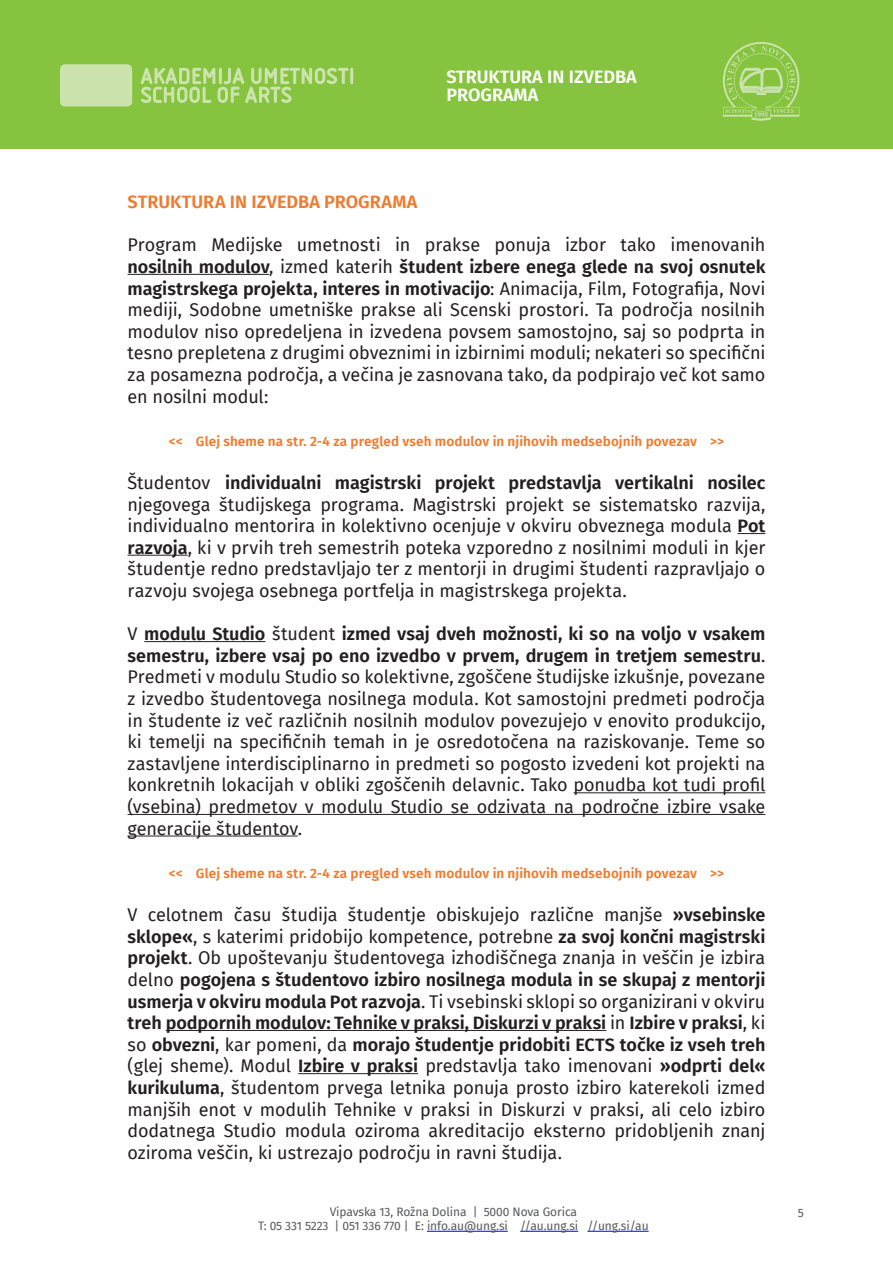
<style>
.page{position:relative;width:893px;height:1263px;background:#fff}
.page>*{position:absolute;margin:0;border:0;box-sizing:border-box;transform-origin:0 0}
.t1{font:18px/21.6px "Fira Sans";letter-spacing:-.005em;color:#231f20;text-align:justify}
.t2{font:600 18px/18px "Fira Sans";color:#fff}
.t3{font:600 18px "Fira Sans";color:#ef7b2f}
.t4{font:600 13.5px "Fira Sans";letter-spacing:.01em;color:#ef7b2f}
.t5{font:12px "Fira Sans";letter-spacing:-.005em;color:#57585a}
.s1{font-weight:600}
</style>
<div class="page">
<div style="left:0;top:0;width:893px;height:149px;background:#86c43f"></div>
<div style="left:60px;top:64px;width:72px;height:42px;background:#cce3ae;border-radius:5px"></div>
<svg style="left:141px;top:68px;width:212px;height:35px"></svg>
<hr style="left:427px;top:1231px;width:81px;height:1px;background:#00f">
<hr style="left:520px;top:1231px;width:58px;height:1px;background:#00f">
<hr style="left:587px;top:1231px;width:62px;height:1px;background:#00f">
<svg style="left:723px;top:42px;width:76px;height:79px"></svg>
<hr style="left:128px;top:274px;width:141px;height:1px;background:#231f20">
<svg style="left:737px;top:533px;width:28px;height:1px"></svg>
<hr style="left:128px;top:555px;width:60px;height:1px;background:#231f20">
<hr style="left:144px;top:641px;width:121px;height:1px;background:#231f20">
<hr style="left:573px;top:792px;width:192px;height:1px;background:#231f20">
<hr style="left:128px;top:814px;width:637px;height:1px;background:#231f20">
<hr style="left:128px;top:835px;width:170px;height:1px;background:#231f20">
<hr style="left:166px;top:1030px;width:440px;height:1px;background:#231f20">
<hr style="left:298px;top:1073px;width:120px;height:1px;background:#231f20">
<p class="t2" style="left:446px;top:66px;width:192px">STRUKTURA IN IZVEDBA<br>PROGRAMA</p>
<p class="t3" style="left:128px;top:187px;width:291px">STRUKTURA IN IZVEDBA PROGRAMA</p>
<p class="t1" style="left:128px;top:234px;width:639px">Program Medijske umetnosti in prakse ponuja izbor tako imenovanih <span class="s1">nosilnih modulov</span>, izmed katerih <span class="s1">študent izbere enega glede na svoj osnutek magistrskega projekta, interes in motivacijo</span>: Animacija, Film, Fotografija, Novi mediji, Sodobne umetniške prakse ali Scenski prostori. Ta področja nosilnih modulov niso opredeljena in izvedena povsem samostojno, saj so podprta in tesno prepletena z drugimi obveznimi in izbirnimi moduli; nekateri so specifični za posamezna področja, a večina je zasnovana tako, da podpirajo več kot samo en nosilni modul:</p>
<p class="t4" style="left:169px;top:430px;width:556px">&lt;&lt; Glej sheme na str. 2-4 za pregled vseh modulov in njihovih medsebojnih povezav &gt;&gt;</p>
<p class="t1" style="left:128px;top:471px;width:639px">Študentov <span class="s1">individualni magistrski projekt predstavlja vertikalni nosilec </span>njegovega študijskega programa. Magistrski projekt se sistematsko razvija, individualno mentorira in kolektivno ocenjuje v okviru obveznega modula <span class="s1">Pot razvoja</span>, ki v prvih treh semestrih poteka vzporedno z nosilnimi moduli in kjer študentje redno predstavljajo ter z mentorji in drugimi študenti razpravljajo o razvoju svojega osebnega portfelja in magistrskega projekta.</p>
<p class="t1" style="left:128px;top:623px;width:639px">V <span class="s1">modulu Studio</span> študent <span class="s1">izmed vsaj dveh možnosti, ki so na voljo v vsakem semestru, izbere vsaj po eno izvedbo v prvem, drugem in tretjem semestru</span>.<br>Predmeti v modulu Studio so kolektivne, zgoščene študijske izkušnje, povezane z izvedbo študentovega nosilnega modula. Kot samostojni predmeti področja in študente iz več različnih nosilnih modulov povezujejo v enovito produkcijo, ki temelji na specifičnih temah in je osredotočena na raziskovanje. Teme so zastavljene interdisciplinarno in predmeti so pogosto izvedeni kot projekti na konkretnih lokacijah v obliki zgoščenih delavnic. Tako ponudba kot tudi profil (vsebina) predmetov v modulu Studio se odzivata na področne izbire vsake generacije študentov.</p>
<p class="t4" style="left:169px;top:862px;width:556px">&lt;&lt; Glej sheme na str. 2-4 za pregled vseh modulov in njihovih medsebojnih povezav &gt;&gt;</p>
<p class="t1" style="left:128px;top:903px;width:639px">V celotnem času študija študentje obiskujejo različne manjše <span class="s1">»vsebinske sklope«</span>, s katerimi pridobijo kompetence, potrebne <span class="s1">za svoj končni magistrski projekt</span>. Ob upoštevanju študentovega izhodiščnega znanja in veščin je izbira delno <span class="s1">pogojena s študentovo izbiro nosilnega modula in se skupaj z mentorji usmerja v okviru modula Pot razvoja</span>. Ti vsebinski sklopi so organizirani v okviru <span class="s1">treh podpornih modulov: Tehnike v praksi, Diskurzi v praksi</span> in <span class="s1">Izbire v praksi</span>, ki so <span class="s1">obvezni</span>, kar pomeni, da <span class="s1">morajo študentje pridobiti ECTS točke iz vseh treh </span>(glej sheme). Modul <span class="s1">Izbire v praksi</span> predstavlja tako imenovani <span class="s1">»odprti del« kurikuluma</span>, študentom prvega letnika ponuja prosto izbiro katerekoli izmed manjših enot v modulih Tehnike v praksi in Diskurzi v praksi, ali celo izbiro dodatnega Studio modula oziroma akreditacijo eksterno pridobljenih znanj oziroma veščin, ki ustrezajo področju in ravni študija.</p>
<p class="t5" style="left:330px;top:1203px;width:249px">Vipavska 13, Rožna Dolina | 5000 Nova Gorica</p>
<p class="t5" style="left:798px;top:1204px;width:8px">5</p>
<p class="t5" style="left:258px;top:1217px;width:392px">T: 05 331 5223 | 051 336 770 | E: info.au@ung.si //au.ung.si //ung.si/au</p>
</div>
